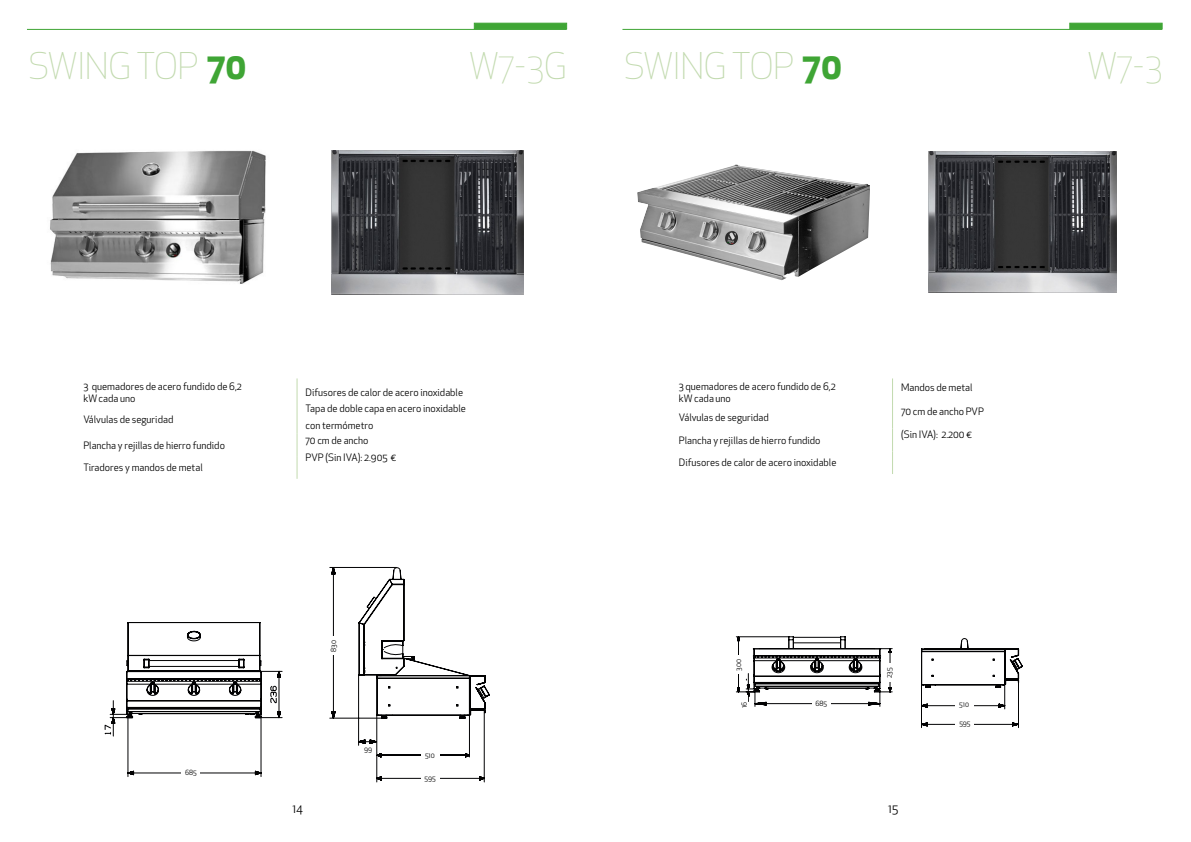
<style>
.page{position:relative;width:1191px;height:842px;background:#fff}
.page>*{position:absolute;margin:0;border:0;box-sizing:border-box;transform-origin:0 0}
.t1{font:300 36px "Apex New";color:#c2daaf}
.t2{font:12px "Apex New";color:#000}
.t3{font:10px/12px "Apex New";color:#000}
.t4{font:7px "Apex New";color:#000}
.s1{font-weight:700;color:#3fa535}
</style>
<div class="page">
<hr style="left:27px;top:29px;width:539px;height:1px;background:#3fa535">
<div style="left:474px;top:23px;width:93px;height:6px;background:#3fa535;border:1px solid #3fa535"></div>
<hr style="left:622px;top:29px;width:540px;height:1px;background:#3fa535">
<div style="left:1069px;top:23px;width:93px;height:6px;background:#3fa535;border:1px solid #3fa535"></div>
<img style="left:331px;top:150px;width:192px;height:144px">
<img style="left:50px;top:150px;width:216px;height:134px">
<img style="left:928px;top:152px;width:188px;height:141px">
<img style="left:637px;top:165px;width:233px;height:115px">
<svg style="left:329px;top:567px;width:161px;height:147px"></svg>
<svg style="left:104px;top:621px;width:381px;height:162px"></svg>
<svg style="left:127px;top:703px;width:135px;height:74px"></svg>
<div style="left:181px;top:770px;width:19px;height:6px;background:#fff"></div>
<div style="left:331px;top:636px;width:6px;height:19px;background:#fff"></div>
<div style="left:361px;top:746px;width:14px;height:7px;background:#fff"></div>
<div style="left:420px;top:776px;width:19px;height:6px;background:#fff"></div>
<div style="left:420px;top:753px;width:19px;height:6px;background:#fff"></div>
<svg style="left:921px;top:638px;width:102px;height:90px"></svg>
<svg style="left:735px;top:636px;width:158px;height:71px"></svg>
<div style="left:955px;top:721px;width:19px;height:6px;background:#fff"></div>
<div style="left:954px;top:702px;width:19px;height:6px;background:#fff"></div>
<div style="left:812px;top:701px;width:19px;height:6px;background:#fff"></div>
<div style="left:741px;top:695px;width:6px;height:19px;background:#fff"></div>
<div style="left:886px;top:663px;width:6px;height:19px;background:#fff"></div>
<div style="left:736px;top:655px;width:6px;height:19px;background:#fff"></div>
<svg style="left:297px;top:378px;width:1px;height:101px"></svg>
<svg style="left:892px;top:378px;width:1px;height:96px"></svg>
<h1 class="t1" style="left:29px;top:43px;width:220px">SWING TOP <span class="s1">70</span></h1>
<h1 class="t1" style="left:469px;top:43px;width:99px">W7-3G</h1>
<h1 class="t1" style="left:624px;top:43px;width:220px">SWING TOP <span class="s1">70</span></h1>
<h1 class="t1" style="left:1087px;top:43px;width:76px">W7-3</h1>
<p class="t3" style="left:83px;top:380px;width:160px">3 quemadores de acero fundido de 6,2 kW cada uno</p>
<p class="t3" style="left:83px;top:414px;width:91px">Válvulas de seguridad</p>
<p class="t3" style="left:83px;top:439px;width:143px">Plancha y rejillas de hierro fundido</p>
<p class="t3" style="left:83px;top:462px;width:121px">Tiradores y mandos de metal</p>
<p class="t3" style="left:305px;top:384px;width:162px;line-height:16.6px">Difusores de calor de acero inoxidable<br>Tapa de doble capa en acero inoxidable con termómetro</p>
<p class="t3" style="left:305px;top:431px;width:92px;line-height:17.7px">70 cm de ancho<br>PVP (Sin IVA): 2.905 €</p>
<p class="t3" style="left:679px;top:380px;width:158px">3 quemadores de acero fundido de 6,2 kW cada uno</p>
<p class="t3" style="left:679px;top:411px;width:91px">Válvulas de seguridad</p>
<p class="t3" style="left:679px;top:434px;width:143px">Plancha y rejillas de hierro fundido</p>
<p class="t3" style="left:679px;top:457px;width:159px">Difusores de calor de acero inoxidable</p>
<p class="t3" style="left:901px;top:381px;width:73px">Mandos de metal</p>
<p class="t3" style="left:901px;top:405px;width:84px">70 cm de ancho PVP</p>
<p class="t3" style="left:901px;top:429px;width:72px">(Sin IVA): 2.200 €</p>
<p class="t4" style="left:185px;top:768px;width:13px">685</p>
<p class="t4" style="left:329px;top:652px;width:13px;rotate:-90deg">830</p>
<p class="t4" style="left:364px;top:745px;width:10px">99</p>
<p class="t4" style="left:425px;top:751px;width:11px">510</p>
<p class="t4" style="left:424px;top:774px;width:13px">595</p>
<p class="t4" style="left:734px;top:671px;width:13px;rotate:-90deg">300</p>
<p class="t4" style="left:884px;top:678px;width:12px;rotate:-90deg">235</p>
<p class="t4" style="left:740px;top:708px;width:8px;rotate:-90deg">16</p>
<p class="t4" style="left:815px;top:699px;width:13px">685</p>
<p class="t4" style="left:959px;top:700px;width:11px">510</p>
<p class="t4" style="left:959px;top:719px;width:13px">595</p>
<p class="t2" style="left:292px;top:801px;width:12px">14</p>
<p class="t2" style="left:888px;top:801px;width:11px">15</p>
</div>
